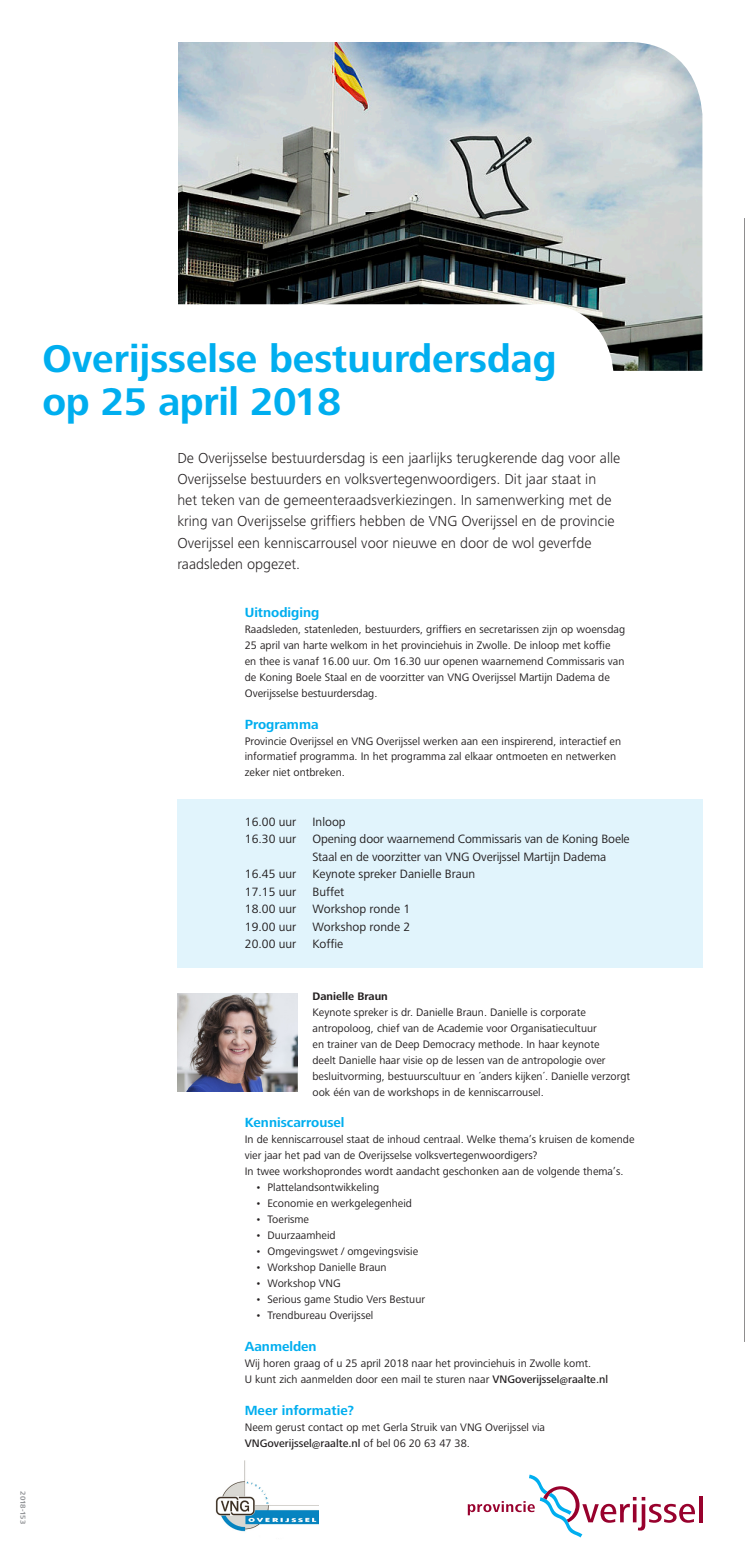
<style>
.page{position:relative;width:745px;height:1560px;background:#fff}
.page>*{position:absolute;margin:0;border:0;box-sizing:border-box;transform-origin:0 0}
.t1{font:700 40px/42.5px "Frutiger Next LT";color:#00aeef}
.t2{font:300 15px/21.2px "Frutiger Next LT";color:#231f20}
.t3{font:700 13.75px "Frutiger Next LT";color:#00aeef}
.t4{font:12.5px/17.5px "Frutiger Next LT";letter-spacing:-.01em;color:#231f20}
.t5{font:11.25px/16px "Frutiger Next LT";color:#231f20}
.t6{font:700 11.25px "Frutiger Next LT";color:#231f20}
.t7{font:700 7.5px "Frutiger Next LT";color:#939598}
.s1{font-weight:500}
</style>
<div class="page">
<hr style="left:744px;top:218px;width:1px;height:1123px;background:#231f20">
<div style="left:177px;top:799px;width:525px;height:168px;background:#e1f4fc"></div>
<img style="left:178px;top:42px;width:524px;height:329px">
<svg style="left:699px;top:1496px;width:3px;height:25px"></svg>
<svg style="left:467px;top:1474px;width:227px;height:63px"></svg>
<svg style="left:178px;top:304px;width:435px;height:67px"></svg>
<img style="left:177px;top:993px;width:121px;height:98px">
<img style="left:216px;top:1460px;width:102px;height:72px">
<p class="t7" style="left:27px;top:1490px;width:35px;rotate:90deg">2018-153</p>
<h1 class="t1" style="left:43px;top:338px;width:515px">Overijsselse bestuurdersdag op 25 april 2018</h1>
<p class="t2" style="left:177px;top:447px;width:444px">De Overijsselse bestuurdersdag is een jaarlijks terugkerende dag voor alle Overijsselse bestuurders en volksvertegenwoordigers. Dit jaar staat in<br>het teken van de gemeenteraadsverkiezingen. In samenwerking met de kring van Overijsselse griffiers hebben de VNG Overijssel en de provincie Overijssel een kenniscarrousel voor nieuwe en door de wol geverfde raadsleden opgezet.</p>
<p class="t3" style="left:244px;top:604px;width:76px">Uitnodiging</p>
<p class="t5" style="left:244px;top:621px;width:381px">Raadsleden, statenleden, bestuurders, griffiers en secretarissen zijn op woensdag 25 april van harte welkom in het provinciehuis in Zwolle. De inloop met koffie<br>en thee is vanaf 16.00 uur. Om 16.30 uur openen waarnemend Commissaris van de Koning Boele Staal en de voorzitter van VNG Overijssel Martijn Dadema de Overijsselse bestuurdersdag.</p>
<p class="t3" style="left:244px;top:716px;width:75px">Programma</p>
<p class="t5" style="left:244px;top:732px;width:378px">Provincie Overijssel en VNG Overijssel werken aan een inspirerend, interactief en informatief programma. In het programma zal elkaar ontmoeten en netwerken zeker niet ontbreken.</p>
<p class="t4" style="left:245px;top:813px;width:53px">16.00 uur</p>
<p class="t4" style="left:312px;top:813px;width:35px">Inloop</p>
<p class="t4" style="left:245px;top:830px;width:53px">16.30 uur</p>
<p class="t4" style="left:312px;top:830px;width:318px">Opening door waarnemend Commissaris van de Koning Boele<br>Staal en de voorzitter van VNG Overijssel Martijn Dadema</p>
<p class="t4" style="left:245px;top:865px;width:53px">16.45 uur</p>
<p class="t4" style="left:312px;top:865px;width:164px">Keynote spreker Danielle Braun</p>
<p class="t4" style="left:245px;top:883px;width:53px">17.15 uur</p>
<p class="t4" style="left:312px;top:883px;width:33px">Buffet</p>
<p class="t4" style="left:245px;top:900px;width:53px">18.00 uur</p>
<p class="t4" style="left:312px;top:900px;width:99px">Workshop ronde 1</p>
<p class="t4" style="left:245px;top:918px;width:53px">19.00 uur</p>
<p class="t4" style="left:312px;top:918px;width:99px">Workshop ronde 2</p>
<p class="t4" style="left:245px;top:935px;width:53px">20.00 uur</p>
<p class="t4" style="left:312px;top:935px;width:32px">Koffie</p>
<p class="t6" style="left:312px;top:989px;width:77px">Danielle Braun</p>
<p class="t5" style="left:312px;top:1003px;width:319px">Keynote spreker is dr. Danielle Braun. Danielle is corporate antropoloog, chief van de Academie voor Organisatiecultuur<br>en trainer van de Deep Democracy methode. In haar keynote<br>deelt Danielle haar visie op de lessen van de antropologie over besluitvorming, bestuurscultuur en ´anders kijken´. Danielle verzorgt ook één van de workshops in de kenniscarrousel.</p>
<p class="t3" style="left:244px;top:1115px;width:101px">Kenniscarrousel</p>
<p class="t5" style="left:244px;top:1131px;width:391px">In de kenniscarrousel staat de inhoud centraal. Welke thema’s kruisen de komende vier jaar het pad van de Overijsselse volksvertegenwoordigers?<br>In twee workshoprondes wordt aandacht geschonken aan de volgende thema’s.</p>
<p class="t5" style="left:255px;top:1179px;width:125px">• Plattelandsontwikkeling</p>
<p class="t5" style="left:255px;top:1195px;width:158px">• Economie en werkgelegenheid</p>
<p class="t5" style="left:255px;top:1211px;width:55px">• Toerisme</p>
<p class="t5" style="left:255px;top:1227px;width:82px">• Duurzaamheid</p>
<p class="t5" style="left:255px;top:1243px;width:164px">• Omgevingswet / omgevingsvisie</p>
<p class="t5" style="left:255px;top:1259px;width:133px">• Workshop Danielle Braun</p>
<p class="t5" style="left:255px;top:1274px;width:87px">• Workshop VNG</p>
<p class="t5" style="left:255px;top:1290px;width:171px">• Serious game Studio Vers Bestuur</p>
<p class="t5" style="left:255px;top:1306px;width:119px">• Trendbureau Overijssel</p>
<p class="t3" style="left:244px;top:1338px;width:73px">Aanmelden</p>
<p class="t5" style="left:244px;top:1354px;width:364px">Wij horen graag of u 25 april 2018 naar het provinciehuis in Zwolle komt.<br>U kunt zich aanmelden door een mail te sturen naar <span class="s1">VNGoverijssel@raalte.nl</span></p>
<p class="t3" style="left:244px;top:1402px;width:111px">Meer informatie?</p>
<p class="t5" style="left:244px;top:1418px;width:301px">Neem gerust contact op met Gerla Struik van VNG Overijssel via<br><span class="s1">VNGoverijssel@raalte.nl</span> of bel 06 20 63 47 38.</p>
</div>
